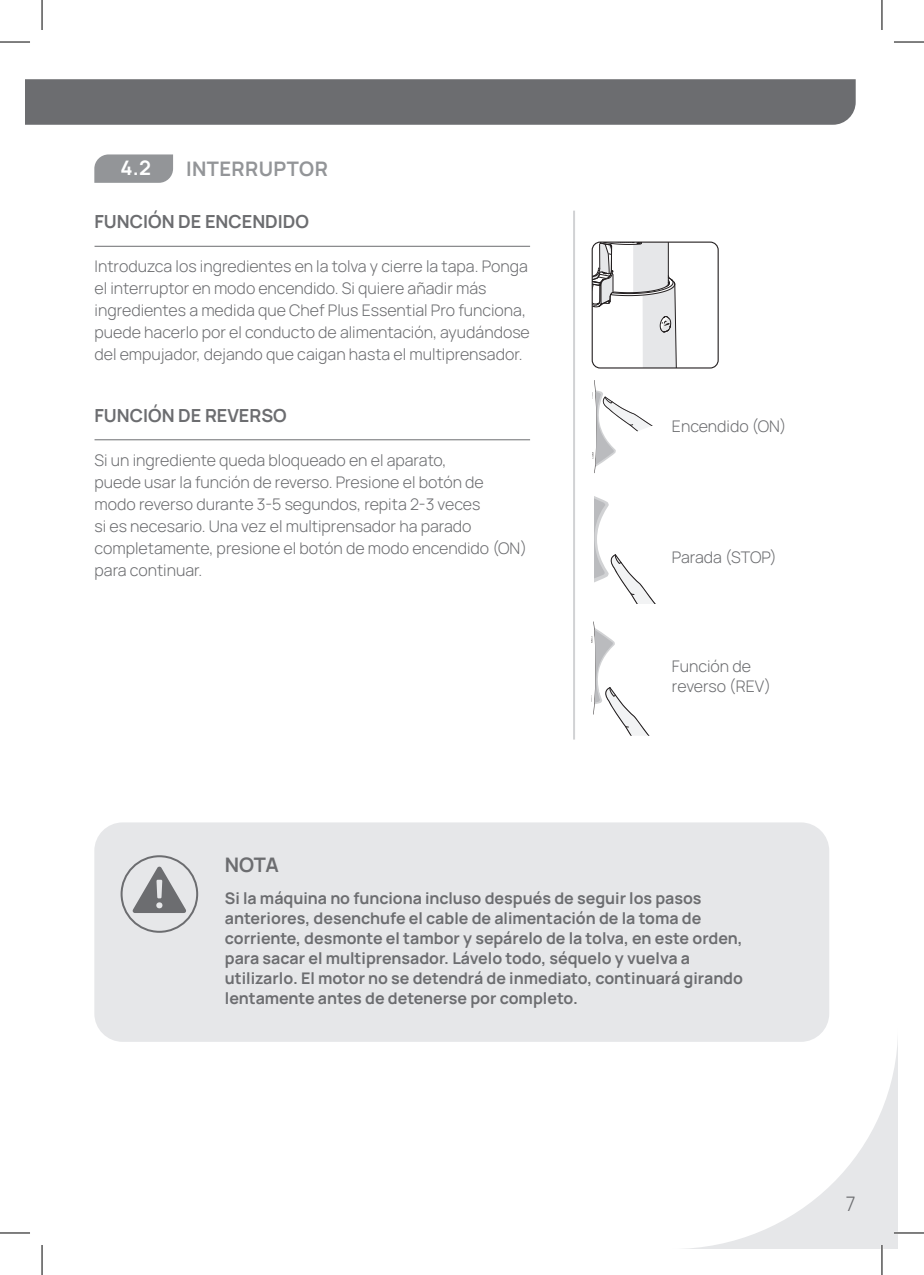
<style>
.page{position:relative;width:924px;height:1275px;background:#fff}
.page>*{position:absolute;margin:0;border:0;box-sizing:border-box;transform-origin:0 0}
.t1{font:200 20px "Manrope";letter-spacing:.02em;color:#939598}
.t2{font:200 20px "Manrope";color:#6c6d70}
.t3{font:200 20px "Manrope";color:#fff}
.t4{font:200 18px "Manrope";color:#6c6d70}
.t5{font:200 16px/22px "Manrope";color:#6c6d70}
</style>
<div class="page">
<svg style="left:593px;top:243px;width:83px;height:125px"></svg>
<div style="left:591px;top:241px;width:127px;height:127px;border:1px solid #231f20;border-radius:8px"></div>
<svg style="left:594px;top:380px;width:59px;height:93px"></svg>
<svg style="left:593px;top:621px;width:57px;height:115px"></svg>
<svg style="left:594px;top:496px;width:61px;height:107px"></svg>
<div style="left:600px;top:528px;width:50px;height:21px;background:#fff"></div>
<div style="left:612px;top:384px;width:34px;height:17px;background:#fff"></div>
<div style="left:25px;top:79px;width:830px;height:46px;background:#6c6d70"></div>
<svg style="left:94px;top:154px;width:79px;height:29px;background:#999b9e"></svg>
<div style="left:94px;top:822px;width:734px;height:219px;background:#e6e7e9;border-radius:28px"></div>
<svg style="left:132px;top:866px;width:54px;height:47px"></svg>
<div style="left:120px;top:855px;width:78px;height:77px;border:2px solid #6c6d70;border-radius:50%"></div>
<svg style="left:671px;top:1027px;width:226px;height:222px"></svg>
<hr style="left:572px;top:211px;width:2px;height:528px;background:#d1d2d4">
<hr style="left:94px;top:246px;width:436px;height:1px;background:#6c6d70">
<hr style="left:94px;top:439px;width:436px;height:1px;background:#6c6d70">
<hr style="left:893px;top:1231px;width:30px;height:3px;background:#fff">
<hr style="left:880px;top:1245px;width:2px;height:30px;background:#fff">
<hr style="left:0;top:42px;width:30px;height:1px;background:#000">
<hr style="left:893px;top:42px;width:30px;height:1px;background:#000">
<hr style="left:0;top:1232px;width:30px;height:1px;background:#000">
<hr style="left:893px;top:1232px;width:30px;height:1px;background:#000">
<hr style="left:42px;top:0;width:1px;height:30px;background:#000">
<hr style="left:42px;top:1245px;width:1px;height:30px;background:#000">
<hr style="left:881px;top:0;width:1px;height:30px;background:#000">
<hr style="left:881px;top:1245px;width:1px;height:30px;background:#000">
<p class="t3" style="left:120px;top:154px;width:32px">4.2</p>
<p class="t1" style="left:186px;top:154px;width:143px">INTERRUPTOR</p>
<p class="t4" style="left:94px;top:209px;width:216px">FUNCIÓN DE ENCENDIDO</p>
<p class="t5" style="left:94px;top:255px;width:436px">Introduzca los ingredientes en la tolva y cierre la tapa. Ponga el interruptor en modo encendido. Si quiere añadir más ingredientes a medida que Chef Plus Essential Pro funciona, puede hacerlo por el conducto de alimentación, ayudándose del empujador, dejando que caigan hasta el multiprensador.</p>
<p class="t4" style="left:94px;top:402px;width:194px">FUNCIÓN DE REVERSO</p>
<p class="t5" style="left:94px;top:448px;width:434px">Si un ingrediente queda bloqueado en el aparato,<br>puede usar la función de reverso. Presione el botón de modo reverso durante 3-5 segundos, repita 2-3 veces<br>si es necesario. Una vez el multiprensador ha parado completamente, presione el botón de modo encendido (ON) para continuar.</p>
<p class="t5" style="left:671px;top:414px;width:116px">Encendido (ON)</p>
<p class="t5" style="left:671px;top:545px;width:106px">Parada (STOP)</p>
<p class="t5" style="left:671px;top:655px;width:101px;line-height:20px">Función de reverso (REV)</p>
<p class="t2" style="left:225px;top:851px;width:56px">NOTA</p>
<p class="t5" style="left:225px;top:887px;width:519px;line-height:20px">Si la máquina no funciona incluso después de seguir los pasos anteriores, desenchufe el cable de alimentación de la toma de corriente, desmonte el tambor y sepárelo de la tolva, en este orden, para sacar el multiprensador. Lávelo todo, séquelo y vuelva a utilizarlo. El motor no se detendrá de inmediato, continuará girando lentamente antes de detenerse por completo.</p>
<p class="t2" style="left:845px;top:1189px;width:11px">7</p>
</div>
